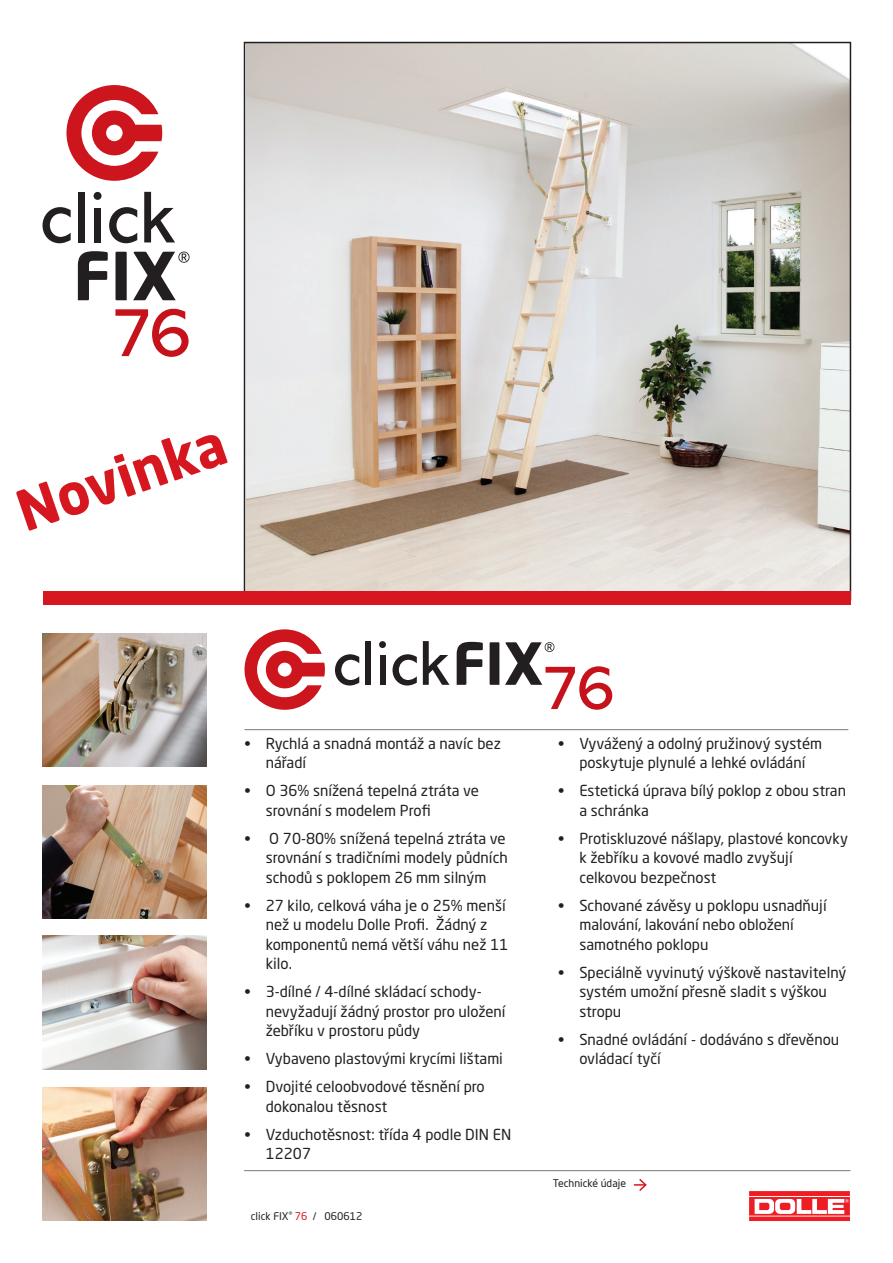
<style>
.page{position:relative;width:893px;height:1263px;background:#fff}
.page>*{position:absolute;margin:0;border:0;box-sizing:border-box;transform-origin:0 0}
.t1{font:700 55.5px "Neo Sans";color:#d7171f}
.t2{font:15px/19.5px "Neo Sans W1 G";color:#231f20}
.t3{font:10.5px "Neo Sans W1 G";color:#231f20}
.t4{font:10.5px "Neo Sans";color:#231f20}
.s1{color:#d7171f}
</style>
<div class="page">
<img style="left:247px;top:45px;width:601px;height:546px">
<hr style="left:244px;top:729px;width:604px;height:1px;background:#76787b">
<img style="left:43px;top:633px;width:163px;height:134px">
<img style="left:43px;top:785px;width:163px;height:133px">
<img style="left:43px;top:936px;width:163px;height:133px">
<img style="left:43px;top:1087px;width:163px;height:133px">
<svg style="left:634px;top:1178px;width:13px;height:13px"></svg>
<hr style="left:244px;top:1170px;width:606px;height:1px;background:#76787b">
<div style="left:43px;top:591px;width:808px;height:14px;background:#d7171f"></div>
<svg style="left:457px;top:642px;width:26px;height:43px"></svg>
<svg style="left:490px;top:642px;width:9px;height:43px"></svg>
<svg style="left:505px;top:642px;width:107px;height:68px"></svg>
<div style="left:379px;top:641px;width:7px;height:7px;background:#231f20;border-radius:50%"></div>
<svg style="left:335px;top:654px;width:24px;height:31px"></svg>
<div style="left:365px;top:641px;width:6px;height:44px;background:#231f20"></div>
<div style="left:380px;top:655px;width:5px;height:30px;background:#231f20"></div>
<svg style="left:392px;top:654px;width:25px;height:31px"></svg>
<svg style="left:423px;top:641px;width:26px;height:44px"></svg>
<svg style="left:244px;top:629px;width:81px;height:81px"></svg>
<svg style="left:750px;top:1195px;width:99px;height:22px"></svg>
<hr style="left:750px;top:1217px;width:99px;height:4px;background:#ee1d23">
<svg style="left:749px;top:1197px;width:100px;height:18px"></svg>
<svg style="left:755px;top:1199px;width:94px;height:15px"></svg>
<svg style="left:749px;top:1191px;width:100px;height:4px"></svg>
<div style="left:94px;top:192px;width:8px;height:8px;background:#231f20;border-radius:50%"></div>
<svg style="left:43px;top:207px;width:28px;height:36px"></svg>
<div style="left:78px;top:192px;width:7px;height:50px;background:#231f20"></div>
<div style="left:94px;top:208px;width:7px;height:34px;background:#231f20"></div>
<svg style="left:109px;top:207px;width:28px;height:36px"></svg>
<svg style="left:144px;top:192px;width:31px;height:50px"></svg>
<svg style="left:66px;top:85px;width:96px;height:96px"></svg>
<svg style="left:78px;top:251px;width:30px;height:49px"></svg>
<svg style="left:115px;top:252px;width:12px;height:48px"></svg>
<svg style="left:133px;top:252px;width:57px;height:48px"></svg>
<svg style="left:115px;top:309px;width:74px;height:48px"></svg>
<h1 class="t1" style="left:7px;top:479px;width:219px;rotate:-19deg">Novinka</h1>
<p class="t2" style="left:266px;top:733px;width:237px;text-indent:-21px">• Rychlá a snadná montáž a navíc bez nářadí</p>
<p class="t2" style="left:266px;top:781px;width:215px;text-indent:-21px">• O 36% snížená tepelná ztráta ve srovnání s modelem Profi</p>
<p class="t2" style="left:266px;top:828px;width:244px;text-indent:-21px">• O 70-80% snížená tepelná ztráta ve srovnání s tradičními modely půdních schodů s poklopem 26 mm silným</p>
<p class="t2" style="left:266px;top:895px;width:244px;text-indent:-21px">• 27 kilo, celková váha je o 25% menší než u modelu Dolle Profi. Žádný z komponentů nemá větší váhu než 11 kilo.</p>
<p class="t2" style="left:266px;top:982px;width:241px;text-indent:-21px">• 3-dílné / 4-dílné skládací schody&shy;nevyžadují žádný prostor pro uložení žebříku v prostoru půdy</p>
<p class="t2" style="left:244px;top:1049px;width:260px">• Vybaveno plastovými krycími lištami</p>
<p class="t2" style="left:266px;top:1077px;width:221px;text-indent:-21px">• Dvojité celoobvodové těsnění pro dokonalou těsnost</p>
<p class="t2" style="left:266px;top:1124px;width:247px;text-indent:-21px">• Vzduchotěsnost: třída 4 podle DIN EN<br>12207</p>
<p class="t3" style="left:251px;top:1209px;width:113px">click FIX<sup>®</sup> <span class="s1">76</span> / 060612</p>
<p class="t2" style="left:558px;top:733px;width:265px;text-align:center">• Vyvážený a odolný pružinový systém poskytuje plynulé a lehké ovládání</p>
<p class="t2" style="left:579px;top:781px;width:268px;text-indent:-21px">• Estetická úprava bílý poklop z obou stran a schránka</p>
<p class="t2" style="left:579px;top:828px;width:270px;text-indent:-21px">• Protiskluzové nášlapy, plastové koncovky k žebříku a kovové madlo zvyšují celkovou bezpečnost</p>
<p class="t2" style="left:579px;top:895px;width:249px;text-indent:-21px">• Schované závěsy u poklopu usnadňují malování, lakování nebo obložení samotného poklopu</p>
<p class="t2" style="left:579px;top:962px;width:269px;text-indent:-21px">• Speciálně vyvinutý výškově nastavitelný systém umožní přesně sladit s výškou stropu</p>
<p class="t2" style="left:579px;top:1029px;width:261px;text-indent:-21px">• Snadné ovládání - dodáváno s dřevěnou ovládací tyčí</p>
<p class="t4" style="left:553px;top:1177px;width:75px">Technické údaje</p>
</div>
